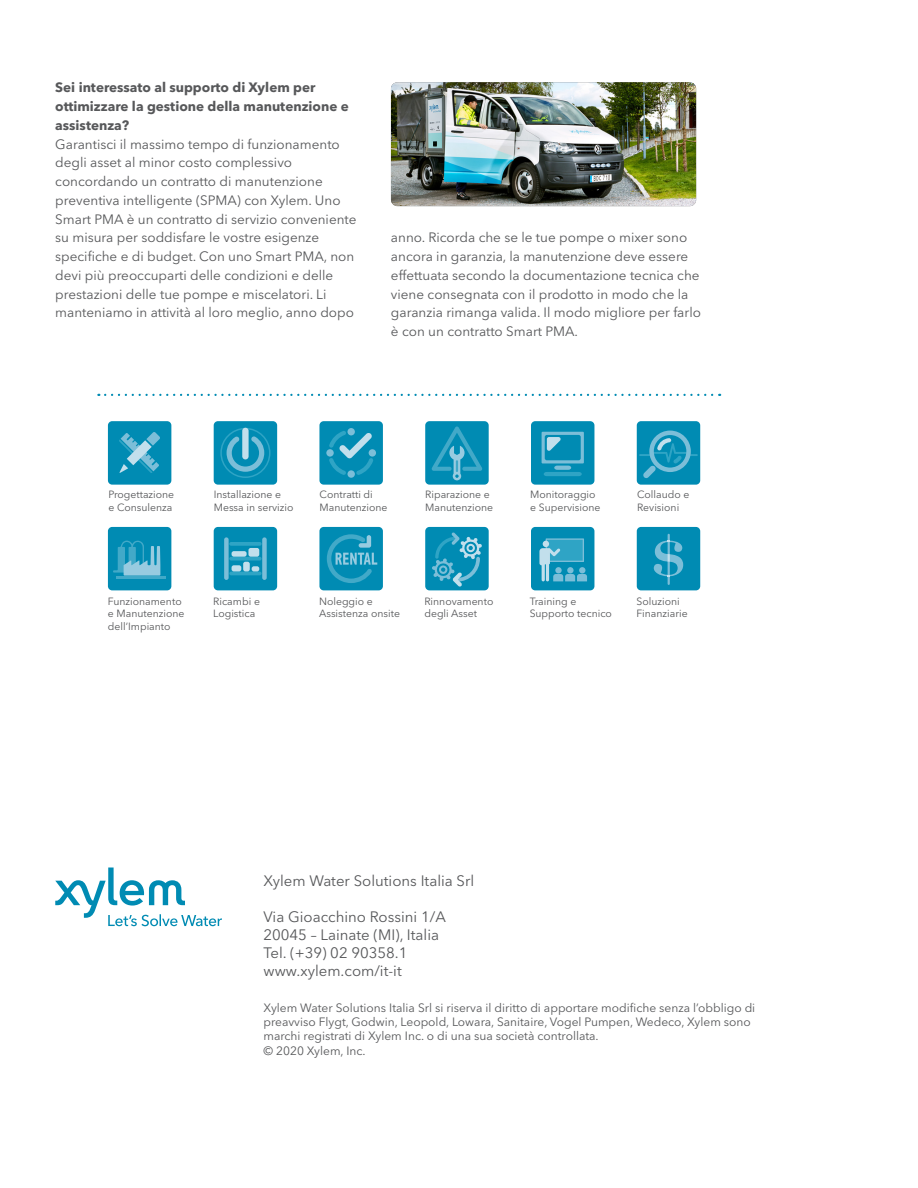
<style>
.page{position:relative;width:918px;height:1188px;background:#fff}
.page>*{position:absolute;margin:0;border:0;box-sizing:border-box;transform-origin:0 0}
.Basic_Formatting{font:15px/18px "Avenir Next LT Pro";color:#57585a}
.Body_text{font:13.5px/18.8px "Avenir Next LT Pro";color:#57585a}
.Body_text-2{font:700 13.5px/18.8px "Avenir Next LT Pro";color:#57585a}
.Basic_Formatting-2{font:12px/14.4px "Avenir Next LT Pro";color:#57585a}
.Basic_Formatting-3{font:10.5px/12.6px "Avenir Next LT Pro";color:#57585a}
</style>
<div class="page">
<svg style="left:55px;top:868px;width:167px;height:58px"></svg>
<img style="left:391px;top:82px;width:305px;height:124px">
<svg style="left:105px;top:394px;width:615px;height:2px"></svg>
<div style="left:425px;top:527px;width:64px;height:63px;background:#008bb3;border-radius:4px"></div>
<div style="left:108px;top:421px;width:63px;height:64px;background:#008bb3;border-radius:4px"></div>
<div style="left:637px;top:527px;width:63px;height:63px;background:#008bb3;border-radius:4px"></div>
<div style="left:637px;top:421px;width:63px;height:64px;background:#008bb3;border-radius:4px"></div>
<div style="left:214px;top:421px;width:63px;height:64px;background:#008bb3;border-radius:4px"></div>
<div style="left:319px;top:421px;width:64px;height:64px;background:#008bb3;border-radius:4px"></div>
<div style="left:531px;top:421px;width:63px;height:64px;background:#008bb3;border-radius:4px"></div>
<div style="left:108px;top:527px;width:63px;height:63px;background:#008bb3;border-radius:4px"></div>
<div style="left:214px;top:527px;width:63px;height:63px;background:#008bb3;border-radius:4px"></div>
<div style="left:319px;top:527px;width:64px;height:63px;background:#008bb3;border-radius:4px"></div>
<div style="left:531px;top:527px;width:63px;height:63px;background:#008bb3;border-radius:4px"></div>
<div style="left:425px;top:421px;width:64px;height:64px;background:#008bb3;border-radius:4px"></div>
<svg style="left:432px;top:532px;width:50px;height:55px"></svg>
<svg style="left:119px;top:432px;width:41px;height:41px"></svg>
<svg style="left:654px;top:534px;width:29px;height:51px"></svg>
<svg style="left:639px;top:431px;width:59px;height:47px"></svg>
<svg style="left:220px;top:428px;width:50px;height:50px"></svg>
<div style="left:369px;top:449px;width:7px;height:8px;background:#7cbed8;border-radius:50%"></div>
<svg style="left:326px;top:449px;width:8px;height:8px"></svg>
<div style="left:347px;top:428px;width:8px;height:7px;background:#7cbed8;border-radius:50%"></div>
<svg style="left:347px;top:470px;width:8px;height:8px"></svg>
<svg style="left:329px;top:431px;width:44px;height:44px"></svg>
<svg style="left:542px;top:432px;width:42px;height:44px"></svg>
<hr style="left:117px;top:577px;width:49px;height:2px;background:#42a9c8">
<svg style="left:113px;top:541px;width:47px;height:35px"></svg>
<svg style="left:229px;top:542px;width:33px;height:4px"></svg>
<svg style="left:229px;top:557px;width:33px;height:4px"></svg>
<hr style="left:229px;top:572px;width:33px;height:3px;background:#2fa4c5;border-radius:2px">
<div style="left:248px;top:548px;width:11px;height:9px;background:#c2dfec;border-radius:2px"></div>
<div style="left:232px;top:551px;width:15px;height:6px;background:#c2dfec;border-radius:2px"></div>
<div style="left:232px;top:565px;width:9px;height:6px;background:#c2dfec;border-radius:2px"></div>
<svg style="left:252px;top:566px;width:7px;height:5px"></svg>
<div style="left:243px;top:562px;width:7px;height:9px;background:#c2dfec;border-radius:2px"></div>
<div style="left:224px;top:537px;width:5px;height:43px;background:#7cbed8;border-radius:2px"></div>
<div style="left:262px;top:537px;width:5px;height:43px;background:#7cbed8;border-radius:2px"></div>
<svg style="left:327px;top:534px;width:50px;height:49px"></svg>
<svg style="left:432px;top:427px;width:50px;height:53px"></svg>
<svg style="left:539px;top:538px;width:48px;height:43px"></svg>
<p class="Body_text-2" style="left:55px;top:78px;width:295px">Sei interessato al supporto di Xylem per ottimizzare la gestione della manutenzione e assistenza?</p>
<p class="Body_text" style="left:55px;top:135px;width:303px">Garantisci il massimo tempo di funzionamento degli asset al minor costo complessivo concordando un contratto di manutenzione preventiva intelligente (SPMA) con Xylem. Uno Smart PMA è un contratto di servizio conveniente su misura per soddisfare le vostre esigenze specifiche e di budget. Con uno Smart PMA, non devi più preoccuparti delle condizioni e delle prestazioni delle tue pompe e miscelatori. Li manteniamo in attività al loro meglio, anno dopo</p>
<p class="Body_text" style="left:391px;top:228px;width:312px">anno. Ricorda che se le tue pompe o mixer sono ancora in garanzia, la manutenzione deve essere effettuata secondo la documentazione tecnica che viene consegnata con il prodotto in modo che la garanzia rimanga valida. Il modo migliore per farlo è con un contratto Smart PMA.</p>
<p class="Basic_Formatting-3" style="left:108px;top:489px;width:67px">Progettazione e Consulenza</p>
<p class="Basic_Formatting-3" style="left:214px;top:489px;width:81px">Installazione e<br>Messa in servizio</p>
<p class="Basic_Formatting-3" style="left:320px;top:489px;width:69px">Contratti di<br>Manutenzione</p>
<p class="Basic_Formatting-3" style="left:425px;top:489px;width:69px">Riparazione e<br>Manutenzione</p>
<p class="Basic_Formatting-3" style="left:108px;top:595px;width:75px">Funzionamento</p>
<p class="Basic_Formatting-3" style="left:108px;top:607px;width:78px">e Manutenzione dell’Impianto</p>
<p class="Basic_Formatting-3" style="left:213px;top:595px;width:48px">Ricambi e<br>Logistica</p>
<p class="Basic_Formatting-3" style="left:319px;top:595px;width:83px">Noleggio e<br>Assistenza onsite</p>
<p class="Basic_Formatting-3" style="left:424px;top:595px;width:71px">Rinnovamento degli Asset</p>
<p class="Basic_Formatting-3" style="left:530px;top:489px;width:67px">Monitoraggio</p>
<p class="Basic_Formatting-3" style="left:530px;top:501px;width:72px">e Supervisione</p>
<p class="Basic_Formatting-3" style="left:637px;top:489px;width:54px">Collaudo e<br>Revisioni</p>
<p class="Basic_Formatting-3" style="left:530px;top:595px;width:84px">Training e<br>Supporto tecnico</p>
<p class="Basic_Formatting-3" style="left:637px;top:595px;width:53px">Soluzioni<br>Finanziarie</p>
<p class="Basic_Formatting" style="left:264px;top:871px;width:212px">Xylem Water Solutions Italia Srl</p>
<p class="Basic_Formatting" style="left:264px;top:907px;width:184px">Via Gioacchino Rossini 1/A</p>
<p class="Basic_Formatting" style="left:264px;top:925px;width:177px">20045 – Lainate (MI), Italia<br>Tel. (+39) 02 90358.1</p>
<p class="Basic_Formatting" style="left:264px;top:961px;width:140px">www.xylem.com/it-it</p>
<p class="Basic_Formatting-2" style="left:264px;top:1000px;width:493px">Xylem Water Solutions Italia Srl si riserva il diritto di apportare modifiche senza l’obbligo di preavviso Flygt, Godwin, Leopold, Lowara, Sanitaire, Vogel Pumpen, Wedeco, Xylem sono marchi registrati di Xylem Inc. o di una sua società controllata.<br>© 2020 Xylem, Inc.</p>
</div>
